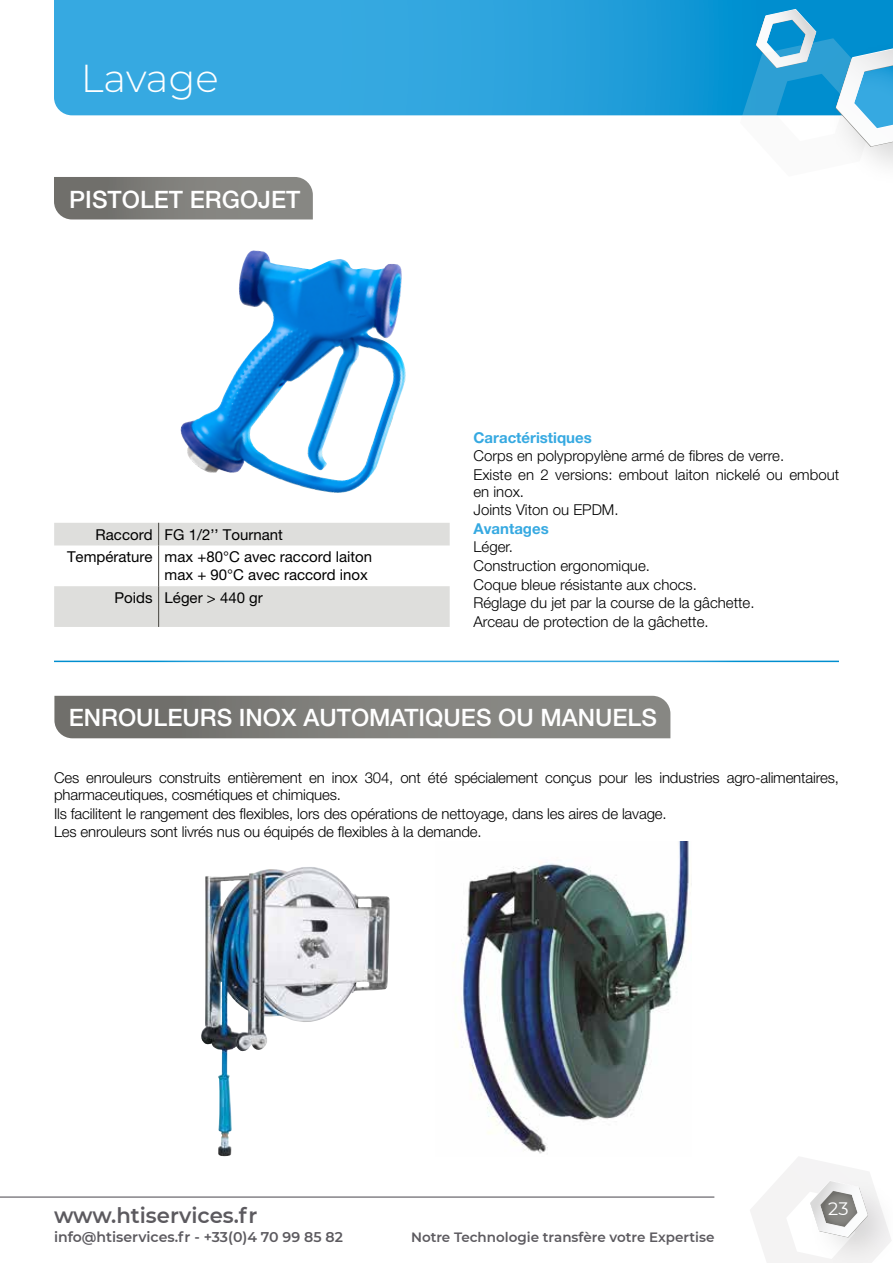
<style>
.page{position:relative;width:893px;height:1263px;background:#fff}
.page>*{position:absolute;margin:0;border:0;box-sizing:border-box;transform-origin:0 0}
.t1{font:300 39px "Montserrat";color:#fff}
.t2{font:500 24px "Helvetica Neue LT Pro";color:#fff}
.t3{font:600 21.15px "Montserrat";color:#5c5a5f}
.t4{font:18px "Montserrat";color:#fff}
.t5{font:300 15px/18.6px "Helvetica Neue LT Pro";letter-spacing:-.01em;color:#000}
.t6{font:15px/22.6px "Helvetica Neue LT Pro";color:#000}
.t7{font:700 15px "Helvetica Neue LT Pro";color:#36a9e1}
.t8{font:600 14.1px "Montserrat";color:#5c5a5f}
.t9{font:600 13.5px "Montserrat";color:#5c5a5f}
</style>
<div class="page">
<svg style="left:750px;top:1157px;width:141px;height:106px"></svg>
<hr style="left:0;top:1196px;width:714px;height:1px;background:#5c5a5f">
<svg style="left:54px;top:0;width:839px;height:115px;background:#2ba3dd"></svg>
<svg style="left:740px;top:9px;width:153px;height:157px"></svg>
<svg style="left:54px;top:177px;width:259px;height:42px;background:#807f7b"></svg>
<svg style="left:54px;top:523px;width:396px;height:104px"></svg>
<hr style="left:158px;top:545px;width:1px;height:41px;background:#575651">
<hr style="left:158px;top:586px;width:1px;height:41px;background:#575651">
<img style="left:180px;top:250px;width:226px;height:243px">
<svg style="left:54px;top:696px;width:616px;height:42px;background:#7f7e7a"></svg>
<img style="left:455px;top:842px;width:237px;height:312px">
<img style="left:201px;top:867px;width:189px;height:289px">
<h1 class="t1" style="left:81px;top:51px;width:139px">Lavage</h1>
<h2 class="t2" style="left:69px;top:185px;width:233px">PISTOLET ERGOJET</h2>
<p class="t6" style="left:67px;top:523px;width:307px;text-indent:29px">Raccord FG 1/2’’ Tournant<br>Température max +80°C avec raccord laiton</p>
<p class="t6" style="left:115px;top:563px;width:255px;text-indent:50px">max + 90°C avec raccord inox<br>Poids Léger &gt; 440 gr</p>
<p class="t7" style="left:473px;top:428px;width:120px">Caractéristiques</p>
<p class="t5" style="left:473px;top:446px;width:367px">Corps en polypropylène armé de fibres de verre.<br>Existe en 2 versions: embout laiton nickelé ou embout</p>
<p class="t5" style="left:473px;top:482px;width:147px">en inox.<br>Joints Viton ou EPDM.</p>
<p class="t7" style="left:473px;top:519px;width:77px">Avantages</p>
<p class="t5" style="left:473px;top:537px;width:282px">Léger.<br>Construction ergonomique.<br>Coque bleue résistante aux chocs.<br>Réglage du jet par la course de la gâchette.<br>Arceau de protection de la gâchette.</p>
<h2 class="t2" style="left:69px;top:703px;width:590px">ENROULEURS INOX AUTOMATIQUES OU MANUELS</h2>
<p class="t5" style="left:54px;top:769px;width:786px;line-height:16.5px">Ces enrouleurs construits entièrement en inox 304, ont été spécialement conçus pour les industries agro-alimentaires, pharmaceutiques, cosmétiques et chimiques.</p>
<p class="t5" style="left:54px;top:804px;width:614px">Ils facilitent le rangement des flexibles, lors des opérations de nettoyage, dans les aires de lavage.<br>Les enrouleurs sont livrés nus ou équipés de flexibles à la demande.</p>
<h3 class="t3" style="left:54px;top:1200px;width:205px">www.htiservices.fr</h3>
<p class="t4" style="left:828px;top:1196px;width:22px">23</p>
<p class="t8" style="left:54px;top:1226px;width:290px">info@htiservices.fr - +33(0)4 70 99 85 82</p>
<p class="t9" style="left:411px;top:1227px;width:305px">Notre Technologie transfère votre Expertise</p>
</div>
